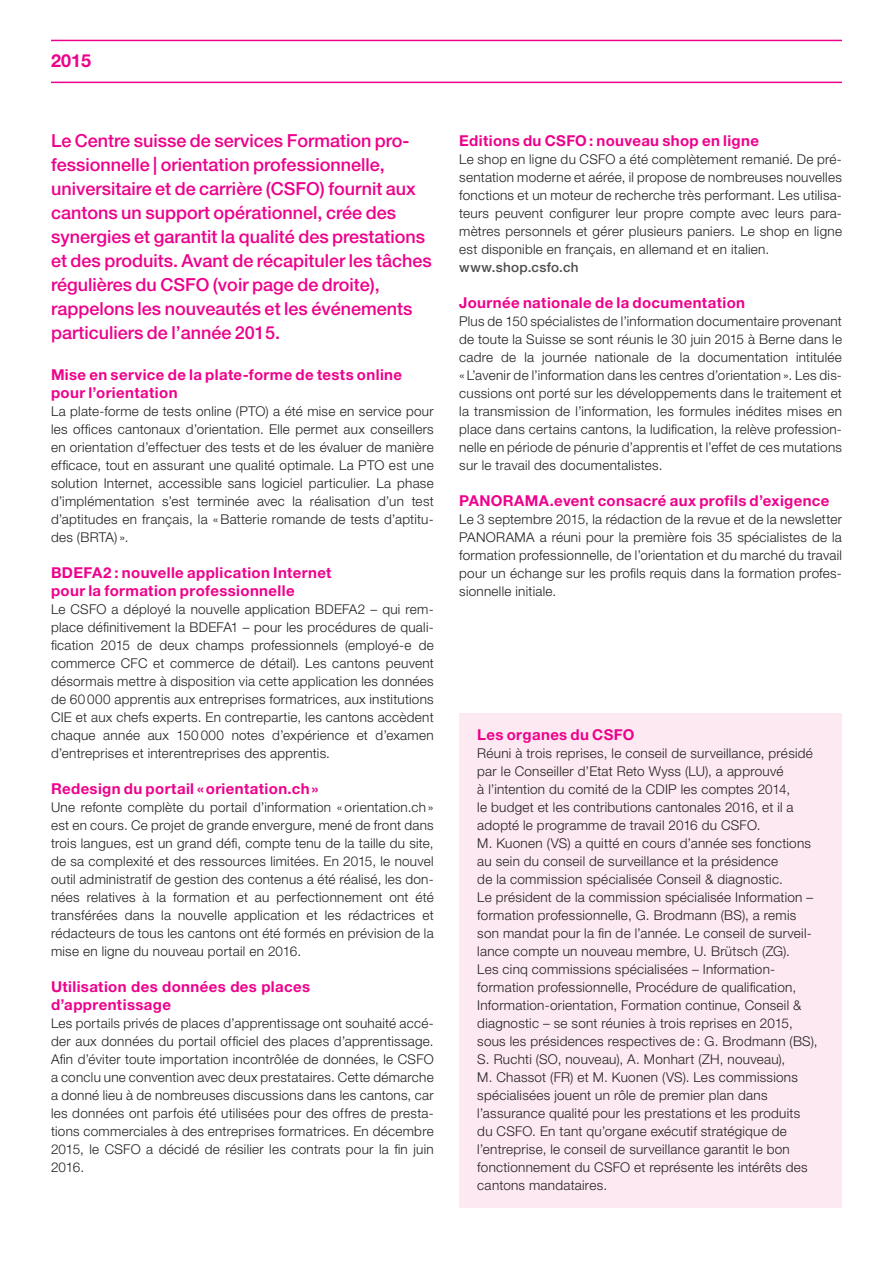
<style>
.page{position:relative;width:893px;height:1263px;background:#fff}
.page>*{position:absolute;margin:0;border:0;box-sizing:border-box;transform-origin:0 0}
.t1{font:18px/24px "Helvetica Neue LT Pro Md OV OTPWXA";color:#ed028c}
.t2{font:18px "Helvetica Neue LT Pro Bd OV JTPWXA";color:#ed028c}
.t3{font:15px/18px "Helvetica Neue LT Pro Bd OV JTPWXA";letter-spacing:.025em;color:#ed028c}
.t4{font:13.5px/18px "Helvetica Neue LT Pro Lt OV PTPWXA";letter-spacing:.02em;color:#231f20;text-align:justify}
.t5{font:13.5px "Helvetica Neue LT Pro Md OV OTPWXA";letter-spacing:.025em;color:#4d4d4d}
</style>
<div class="page">
<hr style="left:51px;top:40px;width:791px;height:1px;background:#ed028c">
<hr style="left:51px;top:82px;width:791px;height:1px;background:#ed028c">
<div style="left:459px;top:713px;width:383px;height:495px;background:#fce9f1"></div>
<h1 class="t2" style="left:51px;top:50px;width:42px">2015</h1>
<p class="t1" style="left:51px;top:129px;width:382px">Le Centre suisse de services Formation pro&shy;fessionnelle | orientation professionnelle, universitaire et de carrière (CSFO) fournit aux cantons un support opérationnel, crée des synergies et garantit la qualité des prestations et des produits. Avant de récapituler les tâches régulières du CSFO (voir page de droite), rappelons les nouveautés et les événements particuliers de l’année 2015.</p>
<p class="t3" style="left:51px;top:365px;width:353px">Mise en service de la plate-forme de tests online pour l’orientation</p>
<p class="t4" style="left:51px;top:402px;width:384px">La plate-forme de tests online (PTO) a été mise en service pour les offices cantonaux d’orientation. Elle permet aux conseillers en orientation d’effectuer des tests et de les évaluer de manière efficace, tout en assurant une qualité optimale. La PTO est une solution Internet, accessible sans logiciel particulier. La phase d’implémentation s’est terminée avec la réalisation d’un test d’aptitudes en français, la «Batterie romande de tests d’aptitu&shy;des (BRTA) ».</p>
<p class="t3" style="left:51px;top:563px;width:282px">BDEFA2 : nouvelle application Internet pour la formation professionnelle</p>
<p class="t4" style="left:51px;top:600px;width:384px">Le CSFO a déployé la nouvelle application BDEFA2 – qui rem&shy;place définitivement la BDEFA1 – pour les procédures de quali&shy;fication 2015 de deux champs professionnels (employé-e de commerce CFC et commerce de détail). Les cantons peuvent désormais mettre à disposition via cette application les données de 60 000 apprentis aux entreprises formatrices, aux institutions CIE et aux chefs experts. En contrepartie, les cantons accèdent chaque année aux 150 000 notes d’expérience et d’examen d’entreprises et interentreprises des apprentis.</p>
<p class="t3" style="left:51px;top:779px;width:269px">Redesign du portail «orientation.ch»</p>
<p class="t4" style="left:51px;top:798px;width:384px">Une refonte complète du portail d’information « orientation.ch » est en cours. Ce projet de grande envergure, mené de front dans trois langues, est un grand défi, compte tenu de la taille du site, de sa complexité et des ressources limitées. En 2015, le nouvel outil administratif de gestion des contenus a été réalisé, les don&shy;nées relatives à la formation et au perfectionnement ont été transférées dans la nouvelle application et les rédactrices et rédacteurs de tous les cantons ont été formés en prévision de la mise en ligne du nouveau portail en 2016.</p>
<p class="t3" style="left:51px;top:977px;width:261px">Utilisation des données des places d’apprentissage</p>
<p class="t4" style="left:51px;top:1014px;width:384px">Les portails privés de places d’apprentissage ont souhaité accé&shy;der aux données du portail officiel des places d’apprentissage.<br>Afin d’éviter toute importation incontrôlée de données, le CSFO a conclu une convention avec deux prestataires. Cette démarche a donné lieu à de nombreuses discussions dans les cantons, car les données ont parfois été utilisées pour des offres de presta&shy;tions commerciales à des entreprises formatrices. En décembre 2015, le CSFO a décidé de résilier les contrats pour la fin juin 2016.</p>
<p class="t3" style="left:459px;top:131px;width:301px">Editions du CSFO: nouveau shop en ligne</p>
<p class="t4" style="left:459px;top:150px;width:384px">Le shop en ligne du CSFO a été complètement remanié. De pré&shy;sentation moderne et aérée, il propose de nombreuses nouvelles fonctions et un moteur de recherche très performant. Les utilisa&shy;teurs peuvent configurer leur propre compte avec leurs para&shy;mètres personnels et gérer plusieurs paniers. Le shop en ligne est disponible en français, en allemand et en italien.</p>
<p class="t5" style="left:459px;top:259px;width:121px">www.shop.csfo.ch</p>
<p class="t3" style="left:459px;top:293px;width:287px">Journée nationale de la documentation</p>
<p class="t4" style="left:459px;top:312px;width:384px">Plus de 150 spécialistes de l’information documentaire provenant de toute la Suisse se sont réunis le 30 juin 2015 à Berne dans le cadre de la journée nationale de la documentation intitulée « L’avenir de l’information dans les centres d’orientation ». Les dis&shy;cussions ont porté sur les développements dans le traitement et la transmission de l’information, les formules inédites mises en place dans certains cantons, la ludification, la relève profession&shy;nelle en période de pénurie d’apprentis et l’effet de ces mutations sur le travail des documentalistes.</p>
<p class="t3" style="left:459px;top:491px;width:372px">PANORAMA.event consacré aux profils d’exigence</p>
<p class="t4" style="left:459px;top:510px;width:384px">Le 3 septembre 2015, la rédaction de la revue et de la newsletter PANORAMA a réuni pour la première fois 35 spécialistes de la formation professionnelle, de l’orientation et du marché du travail pour un échange sur les profils requis dans la formation profes&shy;sionnelle initiale.</p>
<p class="t3" style="left:477px;top:726px;width:159px">Les organes du CSFO</p>
<p class="t4" style="left:477px;top:744px;width:342px;text-align:left">Réuni à trois reprises, le conseil de surveillance, présidé par le Conseiller d’Etat Reto Wyss (LU), a approuvé<br>à l’intention du comité de la CDIP les comptes 2014,<br>le budget et les contributions cantonales 2016, et il a adopté le programme de travail 2016 du CSFO.<br>M. Kuonen (VS) a quitté en cours d’année ses fonctions au sein du conseil de surveillance et la présidence<br>de la commission spécialisée Conseil &amp; diagnostic.<br>Le président de la commission spécialisée Information – formation professionnelle, G. Brodmann (BS), a remis son mandat pour la fin de l’année. Le conseil de surveil&shy;lance compte un nouveau membre, U. Brütsch (ZG).<br>Les cinq commissions spécialisées – Information&shy;formation professionnelle, Procédure de qualification, Information-orientation, Formation continue, Conseil &amp; diagnostic – se sont réunies à trois reprises en 2015, sous les présidences respectives de : G. Brodmann (BS), S. Ruchti (SO, nouveau), A. Monhart (ZH, nouveau),<br>M. Chassot (FR) et M. Kuonen (VS). Les commissions spécialisées jouent un rôle de premier plan dans l’assurance qualité pour les prestations et les produits du CSFO. En tant qu’organe exécutif stratégique de l’entreprise, le conseil de surveillance garantit le bon fonctionnement du CSFO et représente les intérêts des cantons mandataires.</p>
</div>
